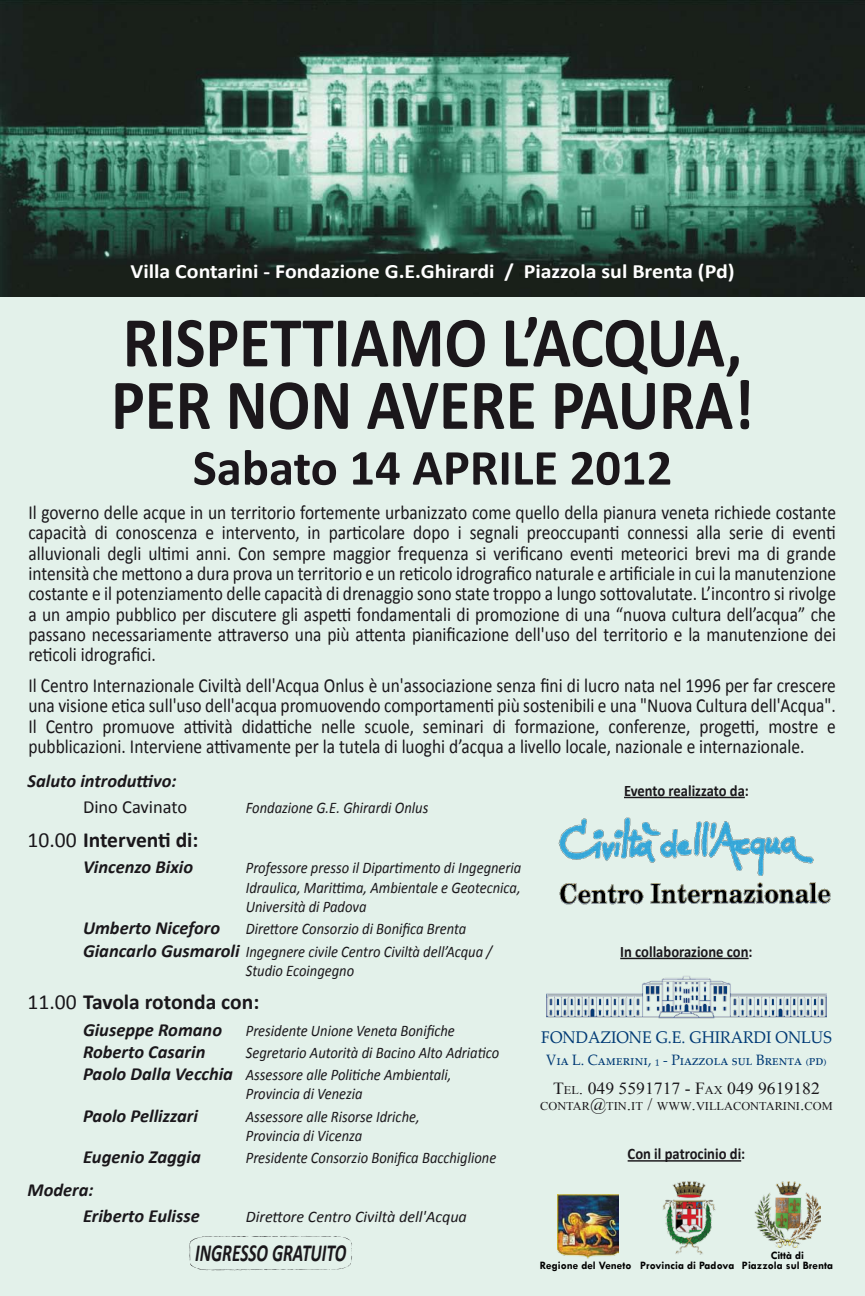
<style>
.page{position:relative;width:865px;height:1296px;background:#fff}
.page>*{position:absolute;margin:0;border:0;box-sizing:border-box;transform-origin:0 0}
.t1{font:700 72.2px/62.4px "Calibri";color:#1b171b;scale:.88 1}
.t2{font:700 50.8px "Calibri";color:#1b171b}
.t3{font:italic 700 24.6px "Calibri";color:#1a171b;scale:.71 1}
.t4{font:700 21.5px "Calibri";color:#1a171b}
.t5{font:700 20.3px "Calibri";color:#fff;scale:1.08 1}
.t6{font:20px/20.3px "Calibri";color:#1a171b;text-align:justify;scale:.87 1}
.t7{font:italic 700 18.5px/25.2px "Calibri";color:#1a171b}
.t8{font:18.5px "Calibri";color:#1a171b}
.t9{font:16.9px "Times New Roman";color:#1a171b;scale:1.04 1}
.t10{font:16.9px "Palatino Linotype";color:#003a75;scale:.94 1}
.t11{font:italic 16.2px/19.4px "Calibri";color:#1a171b;scale:.9 1}
.t12{font:italic 16.2px "Calibri";color:#1a171b}
.t13{font:700 16px "Calibri";color:#1a171b;scale:.91 1}
.t14{font:15px "Palatino Linotype";color:#003a75;scale:.94 1}
.t15{font:11.8px "Times New Roman";color:#1a171b;scale:1.04 1}
.t16{font:700 11.4px/10.5px "Tw Cen";color:#000}
.s1{font-weight:400}
.s2{font-weight:700;font-size:18.5px}
.s3{font-size:11.8px}
.s4{font-size:16.9px}
</style>
<div class="page">
<img style="left:0;top:0;width:865px;height:298px">
<div style="left:0;top:298px;width:865px;height:997px;background:#e3f1ea"></div>
<img style="left:547px;top:976px;width:279px;height:42px">
<img style="left:754px;top:1181px;width:66px;height:66px">
<img style="left:662px;top:1181px;width:54px;height:74px">
<img style="left:557px;top:1194px;width:61px;height:64px">
<hr style="left:627px;top:1160px;width:114px;height:1px;background:#1a171b">
<hr style="left:620px;top:957px;width:128px;height:2px;background:#1a171b">
<svg style="left:189px;top:1236px;width:163px;height:34px"></svg>
<img style="left:558px;top:796px;width:273px;height:109px">
<p class="t5" style="left:130px;top:258px;width:561px">Villa Contarini - Fondazione G.E.Ghirardi / Piazzola sul Brenta (Pd)</p>
<h1 class="t1" style="left:111px;top:311px;width:732px">RISPETTIAMO L’ACQUA,<br>PER NON AVERE PAURA!</h1>
<h2 class="t2" style="left:193px;top:435px;width:481px">Sabato 14 APRILE 2012</h2>
<p class="t6" style="left:28px;top:502px;width:930px">Il governo delle acque in un territorio fortemente urbanizzato come quello della pianura veneta richiede costante capacità di conoscenza e intervento, in particolare dopo i segnali preoccupanti connessi alla serie di eventi alluvionali degli ultimi anni. Con sempre maggior frequenza si verificano eventi meteorici brevi ma di grande intensità che mettono a dura prova un territorio e un reticolo idrografico naturale e artificiale in cui la manutenzione costante e il potenziamento delle capacità di drenaggio sono state troppo a lungo sottovalutate. L’incontro si rivolge a un ampio pubblico per discutere gli aspetti fondamentali di promozione di una “nuova cultura dell’acqua” che passano necessariamente attraverso una più attenta pianificazione dell'uso del territorio e la manutenzione dei reticoli idrografici.</p>
<p class="t6" style="left:28px;top:675px;width:929px">Il Centro Internazionale Civiltà dell'Acqua Onlus è un'associazione senza fini di lucro nata nel 1996 per far crescere una visione etica sull'uso dell'acqua promuovendo comportamenti più sostenibili e una "Nuova Cultura dell'Acqua".<br>Il Centro promuove attività didattiche nelle scuole, seminari di formazione, conferenze, progetti, mostre e pubblicazioni. Interviene attivamente per la tutela di luoghi d’acqua a livello locale, nazionale e internazionale.</p>
<p class="t7" style="left:28px;top:768px;width:150px">Saluto introduttivo:</p>
<p class="t8" style="left:83px;top:795px;width:106px">Dino Cavinato</p>
<p class="t11" style="left:246px;top:797px;width:204px">Fondazione G.E. Ghirardi Onlus</p>
<p class="t4" style="left:28px;top:825px;width:172px"><span class="s1">10.00</span> Interventi di:</p>
<p class="t7" style="left:83px;top:854px;width:112px">Vincenzo Bixio</p>
<p class="t11" style="left:246px;top:857px;width:308px;text-align:justify">Professore presso il Dipartimento di Ingegneria Idraulica, Marittima, Ambientale e Geotecnica, Università di Padova</p>
<p class="t7" style="left:83px;top:915px;width:139px">Umberto Niceforo</p>
<p class="t11" style="left:83px;top:917px;width:456px;line-height:22.2px;text-indent:163px">Direttore Consorzio di Bonifica Brenta<br><span class="s2">Giancarlo Gusmaroli</span> Ingegnere civile Centro Civiltà dell’Acqua /</p>
<p class="t11" style="left:246px;top:960px;width:122px">Studio Ecoingegno</p>
<p class="t4" style="left:28px;top:987px;width:233px"><span class="s1">11.00</span> Tavola rotonda con:</p>
<p class="t7" style="left:83px;top:1016px;width:141px">Giuseppe Romano</p>
<p class="t11" style="left:246px;top:1019px;width:234px">Presidente Unione Veneta Bonifiche</p>
<p class="t7" style="left:83px;top:1039px;width:124px">Roberto Casarin</p>
<p class="t11" style="left:83px;top:1040px;width:464px;line-height:22.2px;text-indent:163px">Segretario Autorità di Bacino Alto Adriatico<br><span class="s2">Paolo Dalla Vecchia</span> Assessore alle Politiche Ambientali,</p>
<p class="t11" style="left:246px;top:1083px;width:131px">Provincia di Venezia</p>
<p class="t7" style="left:83px;top:1102px;width:116px">Paolo Pellizzari</p>
<p class="t11" style="left:246px;top:1105px;width:195px">Assessore alle Risorse Idriche,<br>Provincia di Vicenza</p>
<p class="t7" style="left:83px;top:1144px;width:119px">Eugenio Zaggia</p>
<p class="t11" style="left:246px;top:1147px;width:280px">Presidente Consorzio Bonifica Bacchiglione</p>
<p class="t7" style="left:83px;top:1177px;width:118px;text-indent:-55px">Modera:<br>Eriberto Eulisse</p>
<p class="t12" style="left:246px;top:1205px;width:223px">Direttore Centro Civiltà dell'Acqua</p>
<p class="t3" style="left:195px;top:1236px;width:215px">INGRESSO GRATUITO</p>
<p class="t13" style="left:624px;top:780px;width:139px">Evento realizzato da:</p>
<p class="t13" style="left:620px;top:941px;width:147px">In collaborazione con:</p>
<p class="t10" style="left:541px;top:1025px;width:310px">FONDAZIONE G.E. GHIRARDI ONLUS</p>
<p class="t14" style="left:546px;top:1049px;width:300px">VIA L. CAMERINI, ₁ - PIAZZOLA SUL BRENTA ₍PD₎</p>
<p class="t9" style="left:553px;top:1076px;width:258px">T<span class="s3">EL</span>. 049 5591717 - F<span class="s3">AX</span> 049 9619182</p>
<p class="t15" style="left:540px;top:1098px;width:283px">CONTAR<span class="s4">@</span>TIN<span class="s4">.</span>IT <span class="s4">/</span> WWW<span class="s4">.</span>VILLACONTARINI<span class="s4">.</span>COM</p>
<p class="t13" style="left:627px;top:1143px;width:131px">Con il patrocinio di:</p>
<p class="t16" style="left:540px;top:1249px;width:295px;text-indent:231px">Città di<br>Regione del Veneto Provincia di Padova Piazzola sul Brenta</p>
</div>
